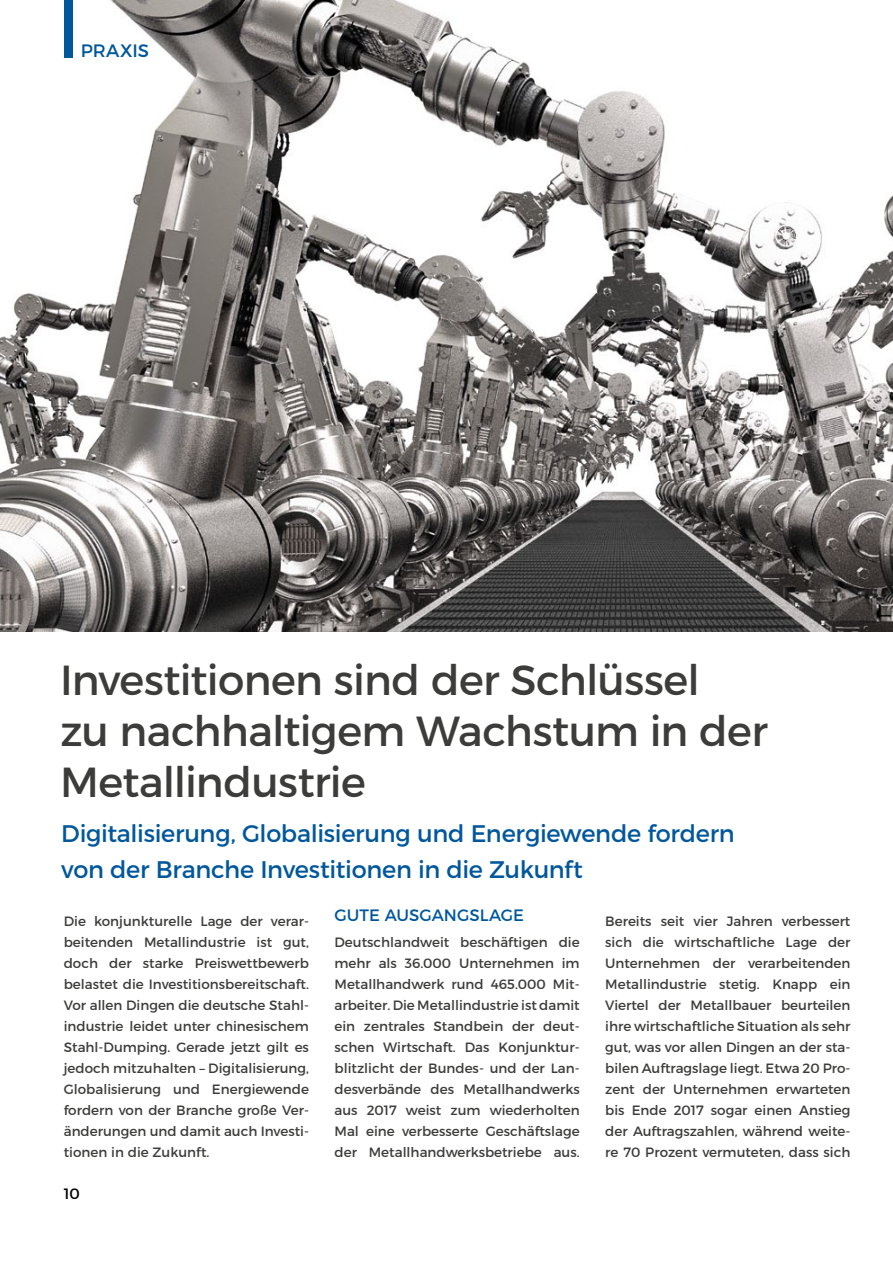
<style>
.page{position:relative;width:893px;height:1263px;background:#fff}
.page>*{position:absolute;margin:0;border:0;box-sizing:border-box;transform-origin:0 0}
.t1{font:42px/51px "Montserrat";letter-spacing:-.02em;color:#3c3c3b}
.t2{font:24px/36px "Montserrat";letter-spacing:-.01em;color:#00579c}
.t3{font:18px "Montserrat";color:#00579c}
.t4{font:16.5px "Montserrat";color:#00579c}
.t5{font:15px "Montserrat";color:#000}
.t6{font:13.5px/21px "Montserrat";color:#3c3c3b;text-align:justify}
</style>
<div class="page">
<img style="left:0;top:0;width:893px;height:632px">
<div style="left:64px;top:0;width:8px;height:57px;background:#00579c"></div>
<h3 class="t3" style="left:81px;top:40px;width:60px">PRAXIS</h3>
<h1 class="t1" style="left:60px;top:654px;width:709px">I nvestitionen sind der Schlüssel<br>zu nachhaltigem Wachstum in der<br>Metallindustrie</h1>
<h2 class="t2" style="left:61px;top:815px;width:675px">Digitalisierung, Globalisierung und Energiewende fordern von der Branche I nvestitionen in die Zukunft</h2>
<p class="t6" style="left:64px;top:910px;width:247px">Die konjunkturelle Lage der verar&shy;beitenden Metallindustrie ist gut, doch der starke Preiswettbewerb belastet die I nvestitionsbereitschaft.<br>Vor allen Dingen die deutsche Stahl&shy;industrie leidet unter chinesischem Stahl-Dumping. Gerade jetzt gilt es jedoch mitzuhalten – Digitalisierung, Globalisierung und Energiewende fordern von der Branche große Ver&shy;änderungen und damit auch I nvesti&shy;tionen in die Zukunft.</p>
<p class="t4" style="left:335px;top:905px;width:191px">Gute Ausgangslage</p>
<p class="t6" style="left:334px;top:931px;width:247px">Deutschlandweit beschäftigen die mehr als 36.000 Unternehmen im Metallhandwerk rund 465.000 Mit&shy;arbeiter. Die Metallindustrie ist damit ein zentrales Standbein der deut&shy;schen Wirtschaft. Das Konjunktur&shy;blitzlicht der Bundes- und der Lan&shy;desverbände des Metallhandwerks aus 2017 weist zum wiederholten Mal eine verbesserte Geschäftslage der Metallhandwerksbetriebe aus.</p>
<p class="t6" style="left:605px;top:910px;width:247px">Bereits seit vier Jahren verbessert sich die wirtschaftliche Lage der Unternehmen der verarbeitenden Metallindustrie stetig. Knapp ein Viertel der Metallbauer beurteilen ihre wirtschaftliche Situation als sehr gut, was vor allen Dingen an der sta&shy;bilen Auftragslage liegt. Etwa 20 Pro&shy;zent der Unternehmen erwarteten bis Ende 2017 sogar einen Anstieg der Auftragszahlen, während weite&shy;re 70 Prozent vermuteten, dass sich</p>
<p class="t5" style="left:64px;top:1184px;width:17px">10</p>
</div>
